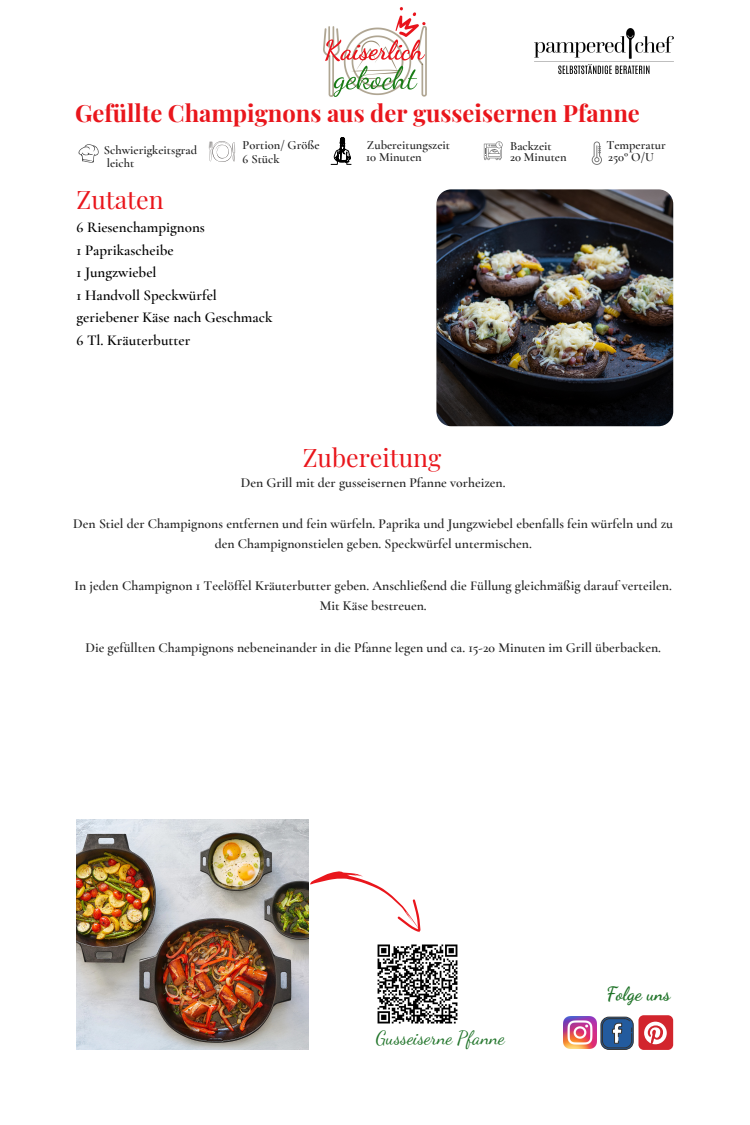
<style>
.page{position:relative;width:750px;height:1125px;background:#fff}
.page>*{position:absolute;margin:0;border:0;box-sizing:border-box;transform-origin:0 0}
.t1{font:25px "Playfair Display";color:#e9161c}
.t2{font:700 23.75px "Playfair Display";color:#e9161c}
.t3{font:18.75px "Dancing Script";color:#1f7328}
.t4{font:700 18.75px "Dancing Script";color:#1f7328}
.t5{font:600 15px "Cormorant Garamond";color:#000}
.t6{font:600 13.75px/20.6px "Cormorant Garamond";color:#222;text-align:center}
.t7{font:600 12.5px "Cormorant Garamond";color:#222}
</style>
<div class="page">
<img style="left:323px;top:7px;width:104px;height:90px">
<svg style="left:78px;top:144px;width:21px;height:19px"></svg>
<svg style="left:209px;top:141px;width:26px;height:21px"></svg>
<svg style="left:331px;top:137px;width:20px;height:27px"></svg>
<div style="left:601px;top:1017px;width:32px;height:33px;border:1px solid #333;border-radius:8px"></div>
<svg style="left:602px;top:1018px;width:30px;height:30px"></svg>
<div style="left:638px;top:1015px;width:35px;height:35px;background:#d2252d;border-radius:5px"></div>
<svg style="left:644px;top:1022px;width:23px;height:22px"></svg>
<img style="left:563px;top:1016px;width:33px;height:33px">
<svg style="left:484px;top:141px;width:19px;height:19px"></svg>
<svg style="left:592px;top:142px;width:10px;height:23px"></svg>
<img style="left:534px;top:28px;width:139px;height:47px">
<img style="left:436px;top:189px;width:237px;height:237px;border-radius:15px">
<img style="left:76px;top:819px;width:233px;height:231px">
<img style="left:377px;top:944px;width:81px;height:80px">
<svg style="left:303px;top:852px;width:118px;height:81px"></svg>
<p class="t2" style="left:75px;top:97px;width:566px">Gefüllte Champignons aus der gusseisernen Pfanne</p>
<p class="t7" style="left:367px;top:137px;width:85px">Zubereitungszeit</p>
<p class="t7" style="left:366px;top:150px;width:57px">10 Minuten</p>
<p class="t7" style="left:243px;top:138px;width:78px">Portion/ Größe</p>
<p class="t7" style="left:243px;top:151px;width:38px">6 Stück</p>
<p class="t7" style="left:606px;top:137px;width:61px">Temperatur</p>
<p class="t7" style="left:510px;top:139px;width:43px">Backzeit</p>
<p class="t7" style="left:510px;top:150px;width:58px">20 Minuten</p>
<p class="t7" style="left:608px;top:150px;width:47px">250° O/U</p>
<p class="t7" style="left:104px;top:142px;width:95px">Schwierigkeitsgrad</p>
<p class="t7" style="left:107px;top:155px;width:29px">leicht</p>
<p class="t1" style="left:77px;top:182px;width:89px">Zutaten</p>
<p class="t5" style="left:77px;top:218px;width:130px">6 Riesenchampignons</p>
<p class="t5" style="left:77px;top:241px;width:99px">1 Paprikascheibe</p>
<p class="t5" style="left:77px;top:263px;width:81px">1 Jungzwiebel</p>
<p class="t5" style="left:77px;top:286px;width:142px">1 Handvoll Speckwürfel</p>
<p class="t5" style="left:77px;top:308px;width:197px">geriebener Käse nach Geschmack</p>
<p class="t5" style="left:77px;top:331px;width:115px">6 Tl. Kräuterbutter</p>
<p class="t1" style="left:303px;top:440px;width:140px">Zubereitung</p>
<p class="t6" style="left:241px;top:472px;width:266px">Den Grill mit der gusseisernen Pfanne vorheizen.</p>
<p class="t6" style="left:73px;top:513px;width:601px">Den Stiel der Champignons entfernen und fein würfeln. Paprika und Jungzwiebel ebenfalls fein würfeln und zu den Champignonstielen geben. Speckwürfel untermischen.</p>
<p class="t6" style="left:75px;top:575px;width:599px">In jeden Champignon 1 Teelöffel Kräuterbutter geben. Anschließend die Füllung gleichmäßig darauf verteilen.<br>Mit Käse bestreuen.</p>
<p class="t6" style="left:85px;top:637px;width:577px">Die gefüllten Champignons nebeneinander in die Pfanne legen und ca. 15-20 Minuten im Grill überbacken.</p>
<p class="t3" style="left:376px;top:1026px;width:131px">Gusseiserne Pfanne</p>
<p class="t4" style="left:607px;top:983px;width:65px">Folge uns</p>
</div>
